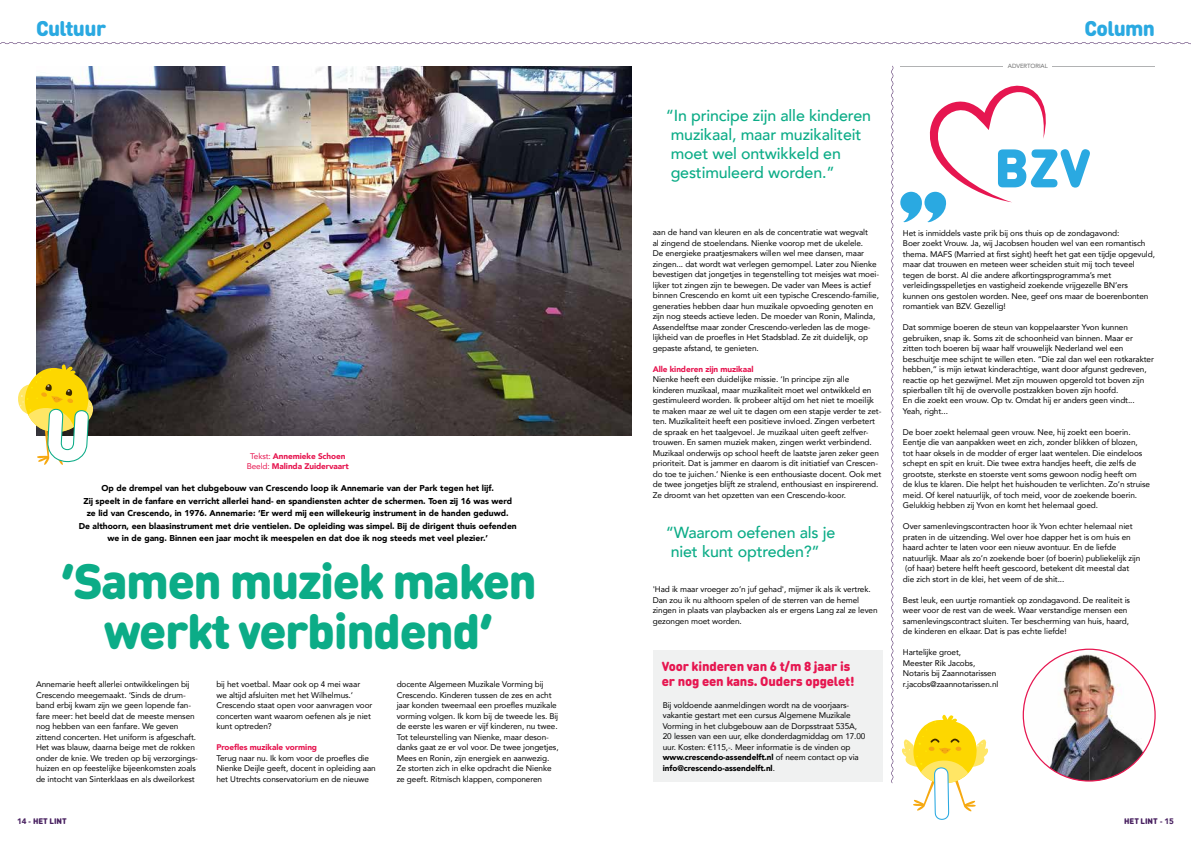
<style>
.page{position:relative;width:1191px;height:842px;background:#fff}
.page>*{position:absolute;margin:0;border:0;box-sizing:border-box;transform-origin:0 0}
.t1{font:900 53.3px "DIN Round Pro";color:#2aa9e1}
.t2{font:900 49px/50px "DIN Round Pro";letter-spacing:-.03em;color:#0cac87;text-align:center}
.t3{font:900 21px "DIN Round Pro";letter-spacing:-.03em;color:#2aa9e1}
.t4{font:500 16px/19px "Avenir";letter-spacing:-.01em;color:#0cac87}
.t5{font:900 13px/15px "DIN Round Pro";letter-spacing:-.01em;color:#e61650}
.t6{font:900 8.5px/12.5px "Avenir";color:#000;text-align:center}
.t7{font:8.2px/10.5px "Avenir";letter-spacing:-.01em;color:#000}
.t8{font:900 8.2px/10.5px "Avenir";letter-spacing:-.01em;color:#e61650;text-align:center}
.t9{font:900 8px "DIN Round Pro";letter-spacing:-.01em;color:#471f5f}
.t10{font:6px "Avenir";letter-spacing:-.01em;color:#6e6e6e}
.s1{font-weight:400}
.s2{font-weight:900}
.s3{font-family:"Avenir"}
</style>
<div class="page">
<div style="left:653px;top:651px;width:229px;height:131px;background:#f0f1f1"></div>
<img style="left:1022px;top:649px;width:133px;height:133px">
<svg style="left:0;top:42px;width:1191px;height:2px"></svg>
<svg style="left:891px;top:66px;width:2px;height:717px"></svg>
<svg style="left:900px;top:85px;width:146px;height:138px"></svg>
<img style="left:36px;top:67px;width:595px;height:368px">
<hr style="left:900px;top:66px;width:102px;height:1px;background:#b1b2b3">
<hr style="left:1052px;top:66px;width:102px;height:1px;background:#b1b2b3">
<svg style="left:902px;top:714px;width:86px;height:98px"></svg>
<svg style="left:18px;top:363px;width:79px;height:102px"></svg>
<h3 class="t3" style="left:36px;top:12px;width:72px">Cultuur</h3>
<h3 class="t3" style="left:1084px;top:12px;width:72px">Column</h3>
<p class="t8" style="left:247px;top:450px;width:104px"><span class="s1">Tekst:</span> Annemieke Schoen<br><span class="s1">Beeld:</span> Malinda Zuidervaart</p>
<p class="t6" style="left:79px;top:482px;width:439px">Op de drempel van het clubgebouw van Crescendo loop ik Annemarie van der Park tegen het lijf.<br>Zij speelt in de fanfare en verricht allerlei hand- en spandiensten achter de schermen. Toen zij 16 was werd ze lid van Crescendo, in 1976. Annemarie: ‘Er werd mij een willekeurig instrument in de handen geduwd.<br>De althoorn, een blaasinstrument met drie ventielen. De opleiding was simpel. Bij de dirigent thuis oefenden we in de gang. Binnen een jaar mocht ik meespelen en dat doe ik nog steeds met veel plezier.’</p>
<h2 class="t2" style="left:60px;top:554px;width:478px">‘Samen muziek maken werkt verbindend’</h2>
<p class="t7" style="left:36px;top:679px;width:163px">Annemarie heeft allerlei ontwikkelingen bij Crescendo meegemaakt. ‘Sinds de drum&shy;band erbij kwam zijn we geen lopende fan&shy;fare meer: het beeld dat de meeste mensen nog hebben van een fanfare. We geven zittend concerten. Het uniform is afgeschaft.<br>Het was blauw, daarna beige met de rokken onder de knie. We treden op bij verzorgings&shy;huizen en op feestelijke bijeenkomsten zoals de intocht van Sinterklaas en als dweilorkest</p>
<p class="t7" style="left:216px;top:679px;width:157px">bij het voetbal. Maar ook op 4 mei waar we altijd afsluiten met het Wilhelmus.’ Crescendo staat open voor aanvragen voor concerten want waarom oefenen als je niet kunt optreden?</p>
<p class="t8" style="left:216px;top:742px;width:102px">Proefles muzikale vorming</p>
<p class="t7" style="left:216px;top:752px;width:161px">Terug naar nu. Ik kom voor de proefles die<br>Nienke Deijle geeft, docent in opleiding aan het Utrechts conservatorium en de nieuwe</p>
<p class="t7" style="left:397px;top:679px;width:163px">docente Algemeen Muzikale Vorming bij Crescendo. Kinderen tussen de zes en acht jaar konden tweemaal een proefles muzikale vorming volgen. Ik kom bij de tweede les. Bij de eerste les waren er vijf kinderen, nu twee.<br>Tot teleurstelling van Nienke, maar deson&shy;danks gaat ze er vol voor. De twee jongetjes, Mees en Ronin, zijn energiek en aanwezig.<br>Ze storten zich in elke opdracht die Nienke ze geeft. Ritmisch klappen, componeren</p>
<h3 class="t4" style="left:670px;top:105px;width:202px;text-indent:-5px">“In principe zijn alle kinderen muzikaal, maar muzikaliteit moet wel ontwikkeld en gestimuleerd worden.”</h3>
<p class="t7" style="left:653px;top:227px;width:228px">aan de hand van kleuren en als de concentratie wat wegvalt<br>al zingend de stoelendans. Nienke voorop met de ukelele.<br>De energieke praatjesmakers willen wel mee dansen, maar zingen... dat wordt wat verlegen gemompel. Later zou Nienke bevestigen dat jongetjes in tegenstelling tot meisjes wat moei&shy;lijker tot zingen zijn te bewegen. De vader van Mees is actief binnen Crescendo en komt uit een typische Crescendo-familie, generaties hebben daar hun muzikale opvoeding genoten en zijn nog steeds actieve leden. De moeder van Ronin, Malinda, Assendelftse maar zonder Crescendo-verleden las de moge&shy;lijkheid van de proefles in Het Stadsblad. Ze zit duidelijk, op gepaste afstand, te genieten.</p>
<p class="t8" style="left:653px;top:364px;width:102px">Alle kinderen zijn muzikaal</p>
<p class="t7" style="left:653px;top:374px;width:230px">Nienke heeft een duidelijke missie. ‘In principe zijn alle kinderen muzikaal, maar muzikaliteit moet wel ontwikkeld en gestimuleerd worden. Ik probeer altijd om het niet te moeilijk te maken maar ze wel uit te dagen om een stapje verder te zet&shy;ten. Muzikaliteit heeft een positieve invloed. Zingen verbetert de spraak en het taalgevoel. Je muzikaal uiten geeft zelfver&shy;trouwen. En samen muziek maken, zingen werkt verbindend.<br>Muzikaal onderwijs op school heeft de laatste jaren zeker geen prioriteit. Dat is jammer en daarom is dit initiatief van Crescen&shy;do toe te juichen.’ Nienke is een enthousiaste docent. Ook met de twee jongetjes blijft ze stralend, enthousiast en inspirerend.<br>Ze droomt van het opzetten van een Crescendo-koor.</p>
<h3 class="t4" style="left:671px;top:522px;width:166px;text-indent:-5px">“Waarom oefenen als je niet kunt optreden?”</h3>
<p class="t7" style="left:653px;top:584px;width:226px">'Had ik maar vroeger zo’n juf gehad', mijmer ik als ik vertrek.<br>Dan zou ik nu althoorn spelen of de sterren van de hemel zingen in plaats van playbacken als er ergens Lang zal ze leven gezongen moet worden.</p>
<h3 class="t5" style="left:662px;top:658px;width:194px">Voor kinderen van 6 t/m 8 jaar is er nog een kans. Ouders opgelet!</h3>
<p class="t7" style="left:663px;top:699px;width:204px">Bij voldoende aanmeldingen wordt na de voorjaars&shy;vakantie gestart met een cursus Algemene Muzikale Vorming in het clubgebouw aan de Dorpsstraat 535A, 20 lessen van een uur, elke donderdagmiddag om 17.00 uur. Kosten: €115,-. Meer informatie is de vinden op <span class="s2">www.crescendo-assendelft.nl</span> of neem contact op via <span class="s2">info@crescendo-assendelft.nl</span>.</p>
<p class="t10" style="left:1008px;top:61px;width:41px">ADVERTORIAL</p>
<h1 class="t1" style="left:994px;top:128px;width:98px">BZV</h1>
<p class="t7" style="left:903px;top:227px;width:253px">Het is inmiddels vaste prik bij ons thuis op de zondagavond:<br>Boer zoekt Vrouw. Ja, wij Jacobsen houden wel van een romantisch thema. MAFS (Married at first sight) heeft het gat een tijdje opgevuld, maar dat trouwen en meteen weer scheiden stuit mij toch teveel tegen de borst. Al die andere afkortingsprogramma’s met verleidingsspelletjes en vastigheid zoekende vrijgezelle BN’ers kunnen ons gestolen worden. Nee, geef ons maar de boerenbonten romantiek van BZV. Gezellig!</p>
<p class="t7" style="left:903px;top:322px;width:252px">Dat sommige boeren de steun van koppelaarster Yvon kunnen gebruiken, snap ik. Soms zit de schoonheid van binnen. Maar er zitten toch boeren bij waar half vrouwelijk Nederland wel een beschuitje mee schijnt te willen eten. “Die zal dan wel een rotkarakter hebben,” is mijn ietwat kinderachtige, want door afgunst gedreven, reactie op het gezwijmel. Met zijn mouwen opgerold tot boven zijn spierballen tilt hij de overvolle postzakken boven zijn hoofd.<br>En die zoekt een vrouw. Op tv. Omdat hij er anders geen vindt...<br>Yeah, right...</p>
<p class="t7" style="left:903px;top:427px;width:249px">De boer zoekt helemaal geen vrouw. Nee, hij zoekt een boerin.<br>Eentje die van aanpakken weet en zich, zonder blikken of blozen, tot haar oksels in de modder of erger laat wentelen. Die eindeloos schept en spit en kruit. Die twee extra handjes heeft, die zelfs de grootste, sterkste en stoerste vent soms gewoon nodig heeft om<br>de klus te klaren. Die helpt het huishouden te verlichten. Zo’n struise meid. Of kerel natuurlijk, of toch meid, voor de zoekende boerin.<br>Gelukkig hebben zij Yvon en komt het helemaal goed.</p>
<p class="t7" style="left:903px;top:521px;width:239px">Over samenlevingscontracten hoor ik Yvon echter helemaal niet praten in de uitzending. Wel over hoe dapper het is om huis en haard achter te laten voor een nieuw avontuur. En de liefde natuurlijk. Maar als zo’n zoekende boer (of boerin) publiekelijk zijn (of haar) betere helft heeft gescoord, betekent dit meestal dat die zich stort in de klei, het veem of de shit...</p>
<p class="t7" style="left:903px;top:595px;width:229px">Best leuk, een uurtje romantiek op zondagavond. De realiteit is weer voor de rest van de week. Waar verstandige mensen een samenlevingscontract sluiten. Ter bescherming van huis, haard, de kinderen en elkaar. Dat is pas echte liefde!</p>
<p class="t7" style="left:903px;top:647px;width:97px">Hartelijke groet,<br>Meester Rik Jacobs,<br>Notaris bij Zaannotarissen r.jacobs@zaannotarissen.nl</p>
<p class="t9" style="left:17px;top:815px;width:51px"><span class="s3">14 -</span> HET LINT</p>
<p class="t9" style="left:1124px;top:815px;width:51px">HET LINT <span class="s3">- 15</span></p>
</div>
